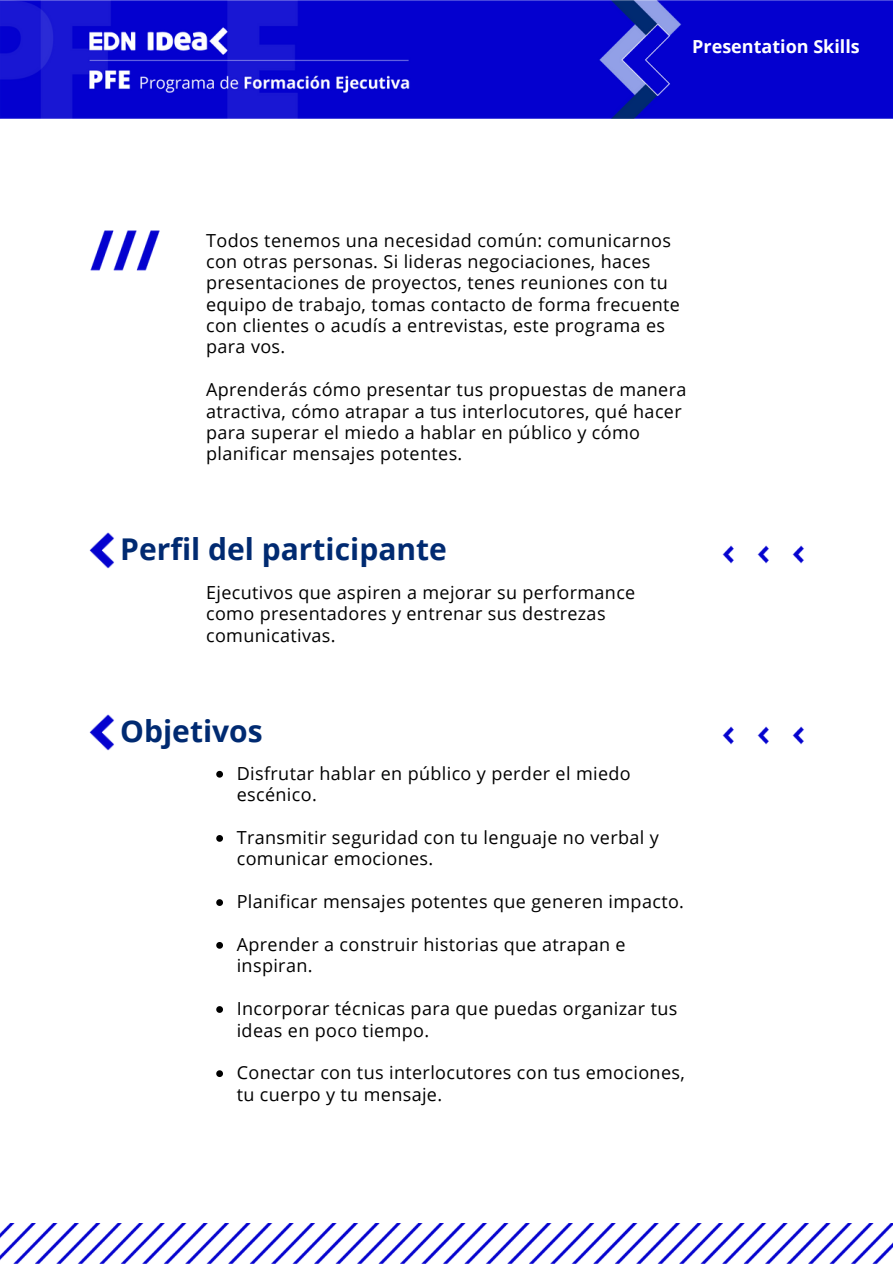
<style>
.page{position:relative;width:893px;height:1264px;background:#fff}
.page>*{position:absolute;margin:0;border:0;box-sizing:border-box;transform-origin:0 0}
.t1{font:700 30px "Open Sans";color:#002a71}
.t2{font:18px/21.3px "Open Sans";letter-spacing:.02em;color:#000}
.t3{font:700 18px "Open Sans";color:#fff}
</style>
<div class="page">
<img style="left:0;top:1223px;width:892px;height:39px">
<img style="left:90px;top:230px;width:70px;height:41px">
<img style="left:722px;top:545px;width:82px;height:18px">
<img style="left:89px;top:533px;width:25px;height:36px">
<img style="left:0;top:0;width:892px;height:118px">
<svg style="left:216px;top:771px;width:7px;height:6px"></svg>
<svg style="left:216px;top:835px;width:7px;height:6px"></svg>
<svg style="left:216px;top:899px;width:7px;height:7px"></svg>
<svg style="left:216px;top:942px;width:7px;height:6px"></svg>
<svg style="left:216px;top:1006px;width:7px;height:6px"></svg>
<svg style="left:216px;top:1070px;width:7px;height:7px"></svg>
<img style="left:722px;top:726px;width:82px;height:18px">
<img style="left:89px;top:714px;width:25px;height:36px">
<p class="t3" style="left:692px;top:34px;width:169px">Presentation Skills</p>
<p class="t2" style="left:206px;top:229px;width:475px">Todos tenemos una necesidad común: comunicarnos con otras personas. Si lideras negociaciones, haces presentaciones de proyectos, tenes reuniones con tu equipo de trabajo, tomas contacto de forma frecuente con clientes o acudís a entrevistas, este programa es para vos.</p>
<p class="t2" style="left:206px;top:378px;width:482px">Aprenderás cómo presentar tus propuestas de manera atractiva, cómo atrapar a tus interlocutores, qué hacer para superar el miedo a hablar en público y cómo planificar mensajes potentes.</p>
<p class="t1" style="left:120px;top:528px;width:328px">Perfil del participante</p>
<p class="t2" style="left:206px;top:581px;width:431px">Ejecutivos que aspiren a mejorar su performance como presentadores y entrenar sus destrezas comunicativas.</p>
<p class="t1" style="left:120px;top:709px;width:144px">Objetivos</p>
<p class="t2" style="left:237px;top:762px;width:395px">Disfrutar hablar en público y perder el miedo escénico.</p>
<p class="t2" style="left:237px;top:826px;width:423px">Transmitir seguridad con tu lenguaje no verbal y comunicar emociones.</p>
<p class="t2" style="left:237px;top:890px;width:449px">Planificar mensajes potentes que generen impacto.</p>
<p class="t2" style="left:237px;top:933px;width:390px">Aprender a construir historias que atrapan e inspiran.</p>
<p class="t2" style="left:237px;top:997px;width:442px">Incorporar técnicas para que puedas organizar tus ideas en poco tiempo.</p>
<p class="t2" style="left:237px;top:1061px;width:449px">Conectar con tus interlocutores con tus emociones, tu cuerpo y tu mensaje.</p>
</div>
